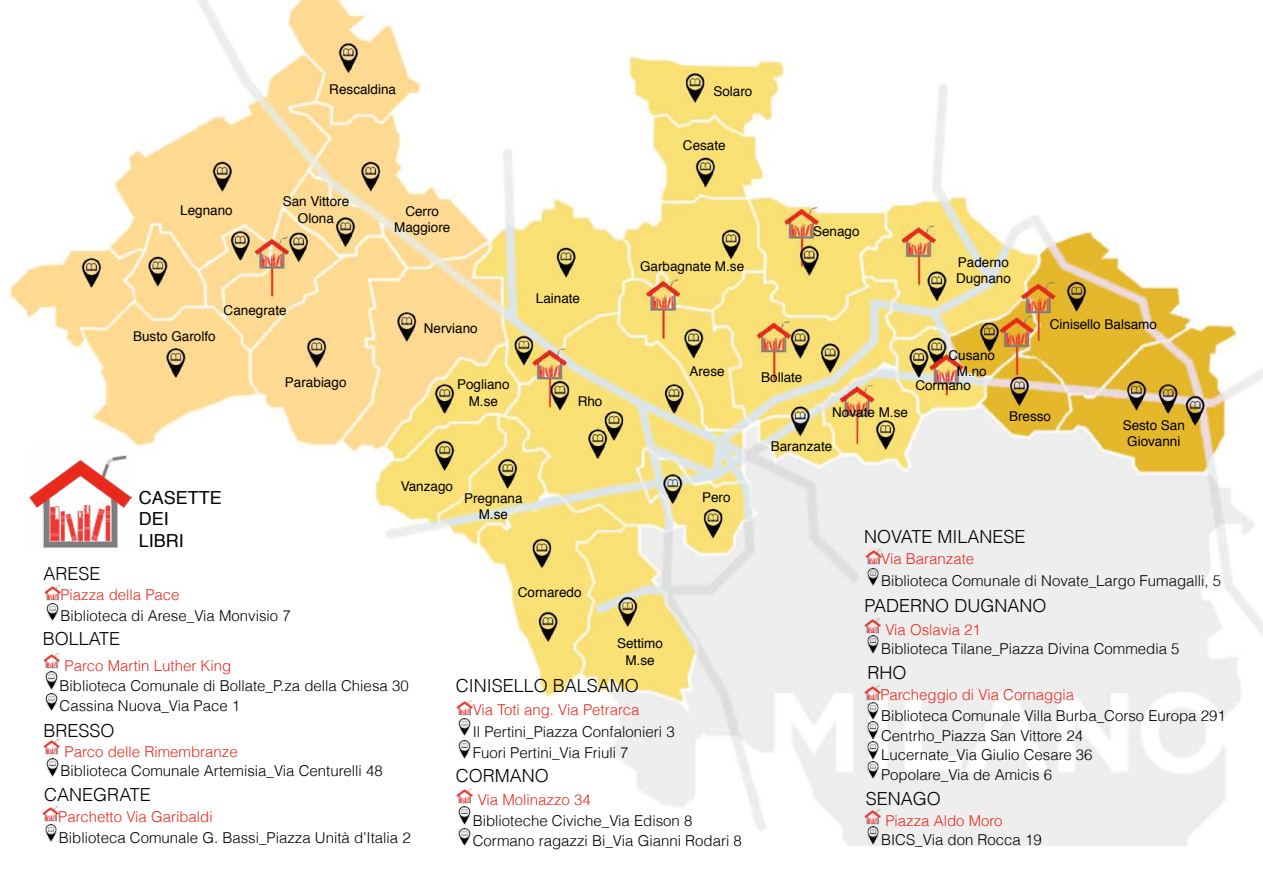
<style>
.page{position:relative;width:1263px;height:893px;background:#fff}
.page>*{position:absolute;margin:0;border:0;box-sizing:border-box;transform-origin:0 0}
.t1{font:300 18px "Helvetica";color:#000}
.t2{font:18px/21.6px "Helvetica";color:#000}
.t3{font:300 15px/19.6px "Helvetica";color:#000}
.t4{font:300 15px "Helvetica";color:#ea291c}
.t5{font:13.5px/16.2px "Helvetica";color:#000;text-align:center}
</style>
<div class="page">
<img style="left:9px;top:0;width:1254px;height:846px">
<img style="left:28px;top:446px;width:104px;height:104px">
<img style="left:44px;top:603px;width:17px;height:18px">
<img style="left:456px;top:718px;width:17px;height:18px">
<img style="left:456px;top:740px;width:17px;height:18px">
<img style="left:864px;top:568px;width:18px;height:18px">
<img style="left:44px;top:759px;width:17px;height:17px">
<img style="left:456px;top:807px;width:17px;height:17px">
<img style="left:456px;top:828px;width:17px;height:18px">
<img style="left:43px;top:672px;width:17px;height:17px">
<img style="left:43px;top:693px;width:17px;height:18px">
<img style="left:864px;top:636px;width:18px;height:17px">
<img style="left:42px;top:824px;width:18px;height:18px">
<img style="left:864px;top:702px;width:18px;height:18px">
<img style="left:864px;top:722px;width:18px;height:17px">
<img style="left:864px;top:741px;width:18px;height:18px">
<img style="left:864px;top:761px;width:18px;height:18px">
<img style="left:864px;top:827px;width:18px;height:17px">
<img style="left:44px;top:584px;width:16px;height:16px">
<img style="left:865px;top:549px;width:16px;height:16px">
<img style="left:457px;top:699px;width:16px;height:16px">
<img style="left:44px;top:739px;width:16px;height:16px">
<img style="left:457px;top:787px;width:16px;height:16px">
<img style="left:44px;top:653px;width:16px;height:16px">
<img style="left:864px;top:617px;width:16px;height:16px">
<img style="left:864px;top:808px;width:16px;height:16px">
<img style="left:864px;top:684px;width:16px;height:16px">
<img style="left:42px;top:806px;width:16px;height:16px">
<p class="t5" style="left:329px;top:82px;width:68px">Rescaldina</p>
<p class="t5" style="left:713px;top:84px;width:41px">Solaro</p>
<p class="t5" style="left:683px;top:138px;width:44px">Cesate</p>
<p class="t5" style="left:180px;top:203px;width:54px">Legnano</p>
<p class="t5" style="left:283px;top:194px;width:68px">San Vittore<br>Olona</p>
<p class="t5" style="left:133px;top:329px;width:84px">Busto Garolfo</p>
<p class="t5" style="left:224px;top:303px;width:65px">Canegrate</p>
<p class="t5" style="left:285px;top:375px;width:63px">Parabiago</p>
<p class="t1" style="left:44px;top:559px;width:36px">arese</p>
<p class="t2" style="left:139px;top:487px;width:85px">casette dei<br>libri</p>
<p class="t4" style="left:60px;top:582px;width:121px">Piazza della pace</p>
<p class="t3" style="left:60px;top:605px;width:232px">Biblioteca di Arese_via Monvisio 7</p>
<p class="t1" style="left:43px;top:625px;width:37px">bollate</p>
<p class="t4" style="left:65px;top:653px;width:168px">Parco Martin Luther King</p>
<p class="t5" style="left:394px;top:203px;width:58px">Cerro<br>Maggiore</p>
<p class="t5" style="left:424px;top:320px;width:56px">Nerviano</p>
<p class="t5" style="left:457px;top:377px;width:54px">Pogliano<br>M.se</p>
<p class="t5" style="left:536px;top:291px;width:46px">Lainate</p>
<p class="t5" style="left:578px;top:393px;width:26px">Rho</p>
<p class="t5" style="left:640px;top:258px;width:106px">Garbagnate M.se</p>
<p class="t5" style="left:689px;top:363px;width:37px">Arese</p>
<p class="t5" style="left:401px;top:478px;width:54px">Vanzago</p>
<p class="t5" style="left:464px;top:490px;width:60px">Pregnana<br>M.se</p>
<p class="t5" style="left:518px;top:584px;width:65px">Cornaredo</p>
<p class="t5" style="left:617px;top:636px;width:47px">settimo<br>M.se</p>
<p class="t5" style="left:702px;top:490px;width:30px">Pero</p>
<p class="t3" style="left:60px;top:674px;width:351px;line-height:20.2px">Biblioteca Comunale di Bollate_P.za della Chiesa 30<br>Cassina Nuova_via Pace 1</p>
<p class="t1" style="left:44px;top:716px;width:36px">bress</p>
<p class="t1" style="left:101px;top:716px;width:16px">o</p>
<p class="t4" style="left:65px;top:739px;width:175px">Parco delle Rimembranze</p>
<p class="t3" style="left:60px;top:760px;width:324px">Biblioteca Comunale Artemisia_via Centurelli 48</p>
<p class="t1" style="left:44px;top:780px;width:14px">caneg</p>
<p class="t1" style="left:107px;top:780px;width:24px">rate</p>
<p class="t4" style="left:58px;top:804px;width:156px">Parchetto Via Garibaldi</p>
<p class="t3" style="left:59px;top:827px;width:353px">Biblioteca Comunale G. Bassi_piazza U nità d’Italia 2</p>
<p class="t1" style="left:456px;top:671px;width:11px">cinisell</p>
<p class="t1" style="left:534px;top:671px;width:32px">o balsam</p>
<p class="t1" style="left:625px;top:671px;width:16px">o</p>
<p class="t4" style="left:473px;top:697px;width:168px">Via Toti ang. Via Petrarca</p>
<p class="t3" style="left:473px;top:720px;width:203px;line-height:21.3px">Il Pertini_Piazza Confalonieri 3<br>Fuori Pertini_Via Friuli 7</p>
<p class="t1" style="left:456px;top:761px;width:53px">corman</p>
<p class="t1" style="left:535px;top:761px;width:16px">o</p>
<p class="t4" style="left:478px;top:788px;width:115px">Via Molinazzo 34</p>
<p class="t3" style="left:473px;top:809px;width:271px;line-height:20.4px">Biblioteche Civiche_via Edison 8<br>Cormano ragazzi Bi_via Gianni Rodari 8</p>
<p class="t5" style="left:813px;top:223px;width:48px">Senago</p>
<p class="t5" style="left:956px;top:254px;width:56px;text-align:left">paderno dugnano</p>
<p class="t5" style="left:761px;top:370px;width:43px">Bollate</p>
<p class="t5" style="left:832px;top:404px;width:77px">Novate M.se</p>
<p class="t5" style="left:948px;top:347px;width:48px">Cusano m.no</p>
<p class="t5" style="left:915px;top:378px;width:57px">Cormano</p>
<p class="t5" style="left:771px;top:439px;width:63px">Baranzate</p>
<p class="t5" style="left:1050px;top:317px;width:109px">Cinisello Balsamo</p>
<p class="t5" style="left:1009px;top:408px;width:44px">Bresso</p>
<p class="t5" style="left:1123px;top:418px;width:64px">sesto San<br>Giovanni</p>
<p class="t1" style="left:864px;top:522px;width:38px">novate</p>
<p class="t1" style="left:937px;top:522px;width:12px">milanese</p>
<p class="t4" style="left:881px;top:547px;width:95px">Via Baranzate</p>
<p class="t3" style="left:881px;top:570px;width:342px">Biblioteca Comunale di Novate_Largo Fumagalli, 5</p>
<p class="t1" style="left:865px;top:591px;width:12px">pade</p>
<p class="t1" style="left:910px;top:591px;width:84px">rno dugnan</p>
<p class="t1" style="left:1032px;top:591px;width:16px">o</p>
<p class="t4" style="left:885px;top:618px;width:97px">via oslavia 21</p>
<p class="t3" style="left:881px;top:639px;width:300px">Biblioteca Tilane_piazza divina commedia 5</p>
<p class="t1" style="left:867px;top:658px;width:41px">rho</p>
<p class="t4" style="left:880px;top:682px;width:195px">Parcheggio di Via Cornaggia</p>
<p class="t3" style="left:881px;top:705px;width:346px">Biblioteca Comunale Villa Burba_corso Europa 291<br>Centrho_Piazza San Vittore 24<br>Lucernate_Via Giulio Cesare 36<br>Popolare_Via de Amicis 6</p>
<p class="t1" style="left:866px;top:784px;width:13px">senag</p>
<p class="t1" style="left:927px;top:784px;width:16px">o</p>
<p class="t4" style="left:885px;top:809px;width:119px">piazza aldo moro</p>
<p class="t3" style="left:881px;top:829px;width:162px">BICS_Via don Rocca 19</p>
</div>
